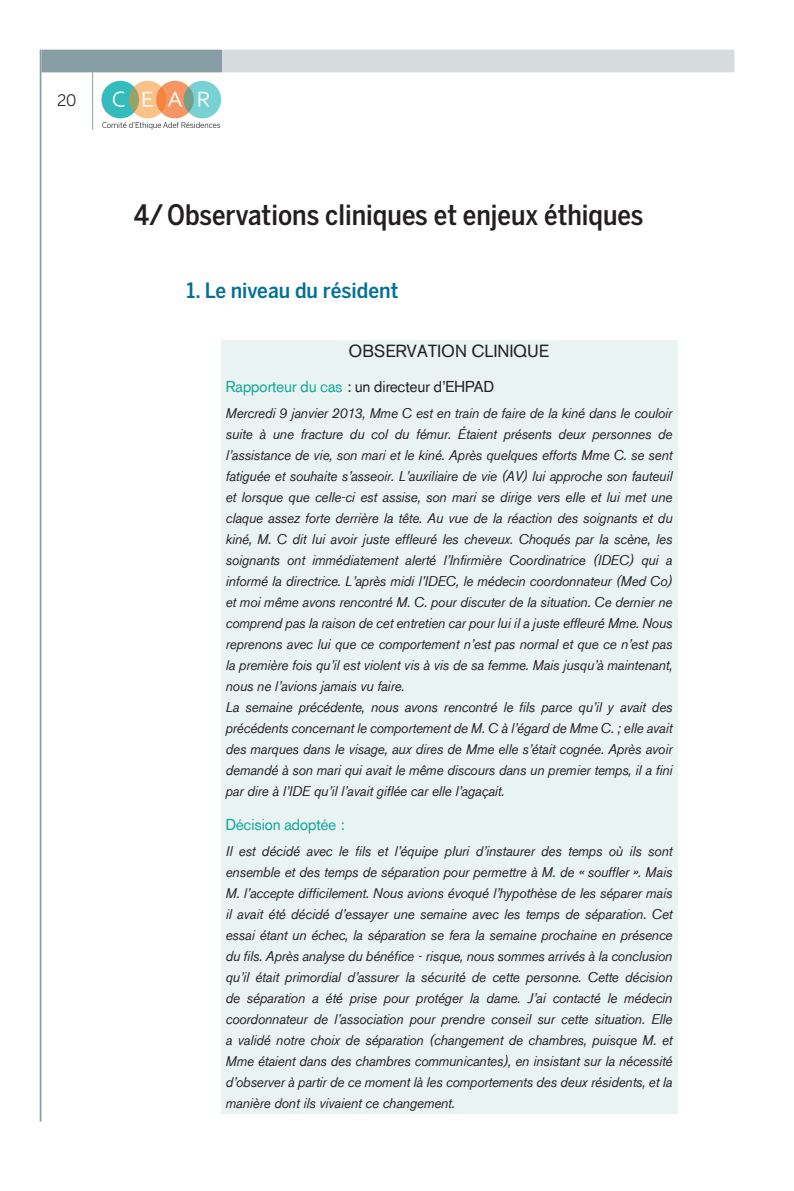
<style>
.page{position:relative;width:794px;height:1191px;background:#fff}
.page>*{position:absolute;margin:0;border:0;box-sizing:border-box;transform-origin:0 0}
.t1{font:500 28px "Benton Sans Cond";color:#231f20}
.t2{font:500 21px "Benton Sans Cond";color:#007097;scale:1.06 1}
.t3{font:17.5px "Akzent";letter-spacing:.02em;color:#231f20}
.t4{font:15.75px "Akzent";color:#231f20}
.t5{font:15.75px "Akzent";color:#12a79c}
.t6{font:15.75px "Benton Sans";color:#231f20}
.t7{font:italic 14px/21px "Akzent";color:#231f20}
.s1{color:#12a79c}
</style>
<div class="page">
<div style="left:41px;top:50px;width:181px;height:22px;background:#889ea5"></div>
<hr style="left:40px;top:50px;width:1px;height:1071px;background:#889ea5">
<hr style="left:92px;top:72px;width:1px;height:57px;background:#889ea5">
<svg style="left:101px;top:81px;width:38px;height:37px"></svg>
<svg style="left:129px;top:81px;width:37px;height:37px"></svg>
<svg style="left:156px;top:81px;width:38px;height:37px"></svg>
<svg style="left:183px;top:81px;width:38px;height:37px"></svg>
<svg style="left:113px;top:91px;width:11px;height:16px"></svg>
<svg style="left:143px;top:92px;width:10px;height:15px"></svg>
<svg style="left:168px;top:92px;width:14px;height:15px"></svg>
<svg style="left:198px;top:92px;width:11px;height:15px"></svg>
<svg style="left:102px;top:122px;width:118px;height:7px"></svg>
<div style="left:222px;top:50px;width:512px;height:22px;background:#d6dbde"></div>
<div style="left:221px;top:340px;width:456px;height:773px;background:#e9f3f1"></div>
<p class="t6" style="left:57px;top:91px;width:21px">20</p>
<h1 class="t1" style="left:134px;top:199px;width:511px">4/Observations cliniques et enjeux éthiques</h1>
<h2 class="t2" style="left:187px;top:278px;width:201px">1. Le niveau du résident</h2>
<p class="t3" style="left:349px;top:341px;width:201px">OBSERVATION CLINIQUE</p>
<p class="t4" style="left:226px;top:377px;width:270px"><span class="s1">Rapporteur du cas</span> : un directeur d’EHPAD</p>
<p class="t7" style="left:226px;top:402px;width:448px">Mercredi 9 janvier 2013, Mme C est en train de faire de la kiné dans le couloir suite à une fracture du col du fémur. Étaient présents deux personnes de l’assistance de vie, son mari et le kiné. Après quelques efforts Mme C. se sent fatiguée et souhaite s’asseoir. L’auxiliaire de vie (AV) lui approche son fauteuil et lorsque que celle-ci est assise, son mari se dirige vers elle et lui met une claque assez forte derrière la tête. Au vue de la réaction des soignants et du kiné, M. C dit lui avoir juste effleuré les cheveux. Choqués par la scène, les soignants ont immédiatement alerté l’Infirmière Coordinatrice (IDEC) qui a informé la directrice. L’après midi l’IDEC, le médecin coordonnateur (Med Co) et moi même avons rencontré M. C. pour discuter de la situation. Ce dernier ne comprend pas la raison de cet entretien car pour lui il a juste effleuré Mme. Nous reprenons avec lui que ce comportement n’est pas normal et que ce n’est pas la première fois qu’il est violent vis à vis de sa femme. Mais jusqu’à maintenant, nous ne l’avions jamais vu faire.<br>La semaine précédente, nous avons rencontré le fils parce qu’il y avait des précédents concernant le comportement de M. C à l’égard de Mme C. ; elle avait des marques dans le visage, aux dires de Mme elle s’était cognée. Après avoir demandé à son mari qui avait le même discours dans un premier temps, il a fini par dire à l’IDE qu’il l’avait giflée car elle l’agaçait.</p>
<p class="t5" style="left:226px;top:816px;width:120px">Décision adoptée :</p>
<p class="t7" style="left:226px;top:840px;width:448px;text-align:justify">Il est décidé avec le fils et l’équipe pluri d’instaurer des temps où ils sont ensemble et des temps de séparation pour permettre à M. de « souffler ». Mais M. l’accepte difficilement. Nous avions évoqué l’hypothèse de les séparer mais il avait été décidé d’essayer une semaine avec les temps de séparation. Cet essai étant un échec, la séparation se fera la semaine prochaine en présence du fils. Après analyse du bénéfice - risque, nous sommes arrivés à la conclusion qu’il était primordial d’assurer la sécurité de cette personne. Cette décision de séparation a été prise pour protéger la dame. J’ai contacté le médecin coordonnateur de l’association pour prendre conseil sur cette situation. Elle a validé notre choix de séparation (changement de chambres, puisque M. et Mme étaient dans des chambres communicantes), en insistant sur la nécessité d’observer à partir de ce moment là les comportements des deux résidents, et la manière dont ils vivaient ce changement.</p>
</div>
